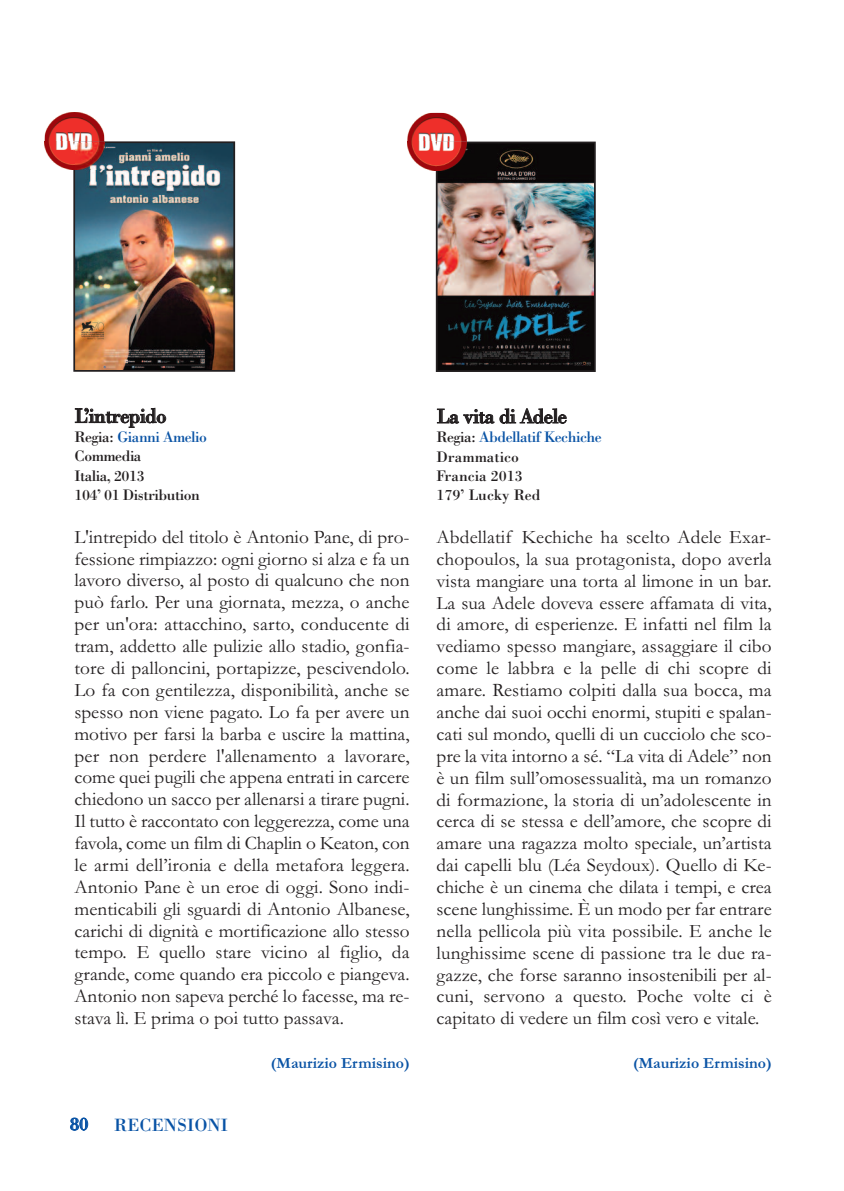
<style>
.page{position:relative;width:844px;height:1191px;background:#fff}
.page>*{position:absolute;margin:0;border:0;box-sizing:border-box;transform-origin:0 0}
.t1{font:21px "Bodoni BT";letter-spacing:-.03em;color:#231f20}
.t2{font:19.25px/21.9px "Garamond";color:#231f20;text-align:justify}
.t3{font:18.38px "Bodoni BT";color:#0953a5}
.t4{font:15.75px/19.2px "Bodoni BT";letter-spacing:-.01em;color:#231f20}
.t5{font:15.75px/19.2px "Bodoni BT";letter-spacing:-.03em;color:#231f20}
.t6{font:700 15.75px "Garamond";color:#0953a5}
.s1{color:#0953a5}
</style>
<div class="page">
<img style="left:76px;top:144px;width:156px;height:225px">
<div style="left:73px;top:141px;width:162px;height:231px;border:2px solid #231f20"></div>
<img style="left:45px;top:112px;width:59px;height:29px">
<img style="left:45px;top:141px;width:28px;height:29px">
<img style="left:73px;top:141px;width:31px;height:1px">
<svg style="left:73px;top:142px;width:31px;height:28px"></svg>
<img style="left:75px;top:143px;width:29px;height:27px">
<img style="left:438px;top:145px;width:154px;height:224px">
<div style="left:435px;top:142px;width:160px;height:230px;border:2px solid #231f20"></div>
<img style="left:407px;top:113px;width:60px;height:29px">
<img style="left:407px;top:142px;width:28px;height:29px">
<svg style="left:435px;top:142px;width:2px;height:29px"></svg>
<img style="left:437px;top:142px;width:30px;height:29px">
<p class="t1" style="left:75px;top:403px;width:93px">L’intrepido</p>
<p class="t5" style="left:74px;top:427px;width:134px">Regia: <span class="s1">Gianni Amelio<br></span>Commedia<br>Italia, 2013<br>104’ 01 Distribution</p>
<p class="t2" style="left:74px;top:525px;width:336px">L'intrepido del titolo è Antonio Pane, di pro&shy;fessione rimpiazzo: ogni giorno si alza e fa un lavoro diverso, al posto di qualcuno che non può farlo. Per una giornata, mezza, o anche per un'ora: attacchino, sarto, conducente di tram, addetto alle pulizie allo stadio, gonfia&shy;tore di palloncini, portapizze, pescivendolo.<br>Lo fa con gentilezza, disponibilità, anche se spesso non viene pagato. Lo fa per avere un motivo per farsi la barba e uscire la mattina, per non perdere l'allenamento a lavorare, come quei pugili che appena entrati in carcere chiedono un sacco per allenarsi a tirare pugni.<br>Il tutto è raccontato con leggerezza, come una favola, come un film di Chaplin o Keaton, con le armi dell’ironia e della metafora leggera.<br>Antonio Pane è un eroe di oggi. Sono indi&shy;menticabili gli sguardi di Antonio Albanese, carichi di dignità e mortificazione allo stesso tempo. E quello stare vicino al figlio, da grande, come quando era piccolo e piangeva.<br>Antonio non sapeva perché lo facesse, ma re&shy;stava lì. E prima o poi tutto passava.</p>
<p class="t6" style="left:271px;top:1053px;width:140px">(Maurizio Ermisino)</p>
<p class="t3" style="left:70px;top:1112px;width:20px">80</p>
<p class="t3" style="left:114px;top:1113px;width:115px">RECENSIONI</p>
<p class="t1" style="left:437px;top:403px;width:132px">La vita di Adele</p>
<p class="t4" style="left:436px;top:427px;width:167px">Regia: <span class="s1">Abdellatif Kechiche<br></span>Drammatico<br>Francia 2013<br>179’ Lucky Red</p>
<p class="t2" style="left:436px;top:525px;width:336px">Abdellatif Kechiche ha scelto Adele Exar&shy;chopoulos, la sua protagonista, dopo averla vista mangiare una torta al limone in un bar.<br>La sua Adele doveva essere affamata di vita, di amore, di esperienze. E infatti nel film la vediamo spesso mangiare, assaggiare il cibo come le labbra e la pelle di chi scopre di amare. Restiamo colpiti dalla sua bocca, ma anche dai suoi occhi enormi, stupiti e spalan&shy;cati sul mondo, quelli di un cucciolo che sco&shy;pre la vita intorno a sé. “La vita di Adele” non è un film sull’omosessualità, ma un romanzo di formazione, la storia di un’adolescente in cerca di se stessa e dell’amore, che scopre di amare una ragazza molto speciale, un’artista dai capelli blu (Léa Seydoux). Quello di Ke&shy;chiche è un cinema che dilata i tempi, e crea scene lunghissime. È un modo per far entrare nella pellicola più vita possibile. E anche le lunghissime scene di passione tra le due ra&shy;gazze, che forse saranno insostenibili per al&shy;cuni, servono a questo. Poche volte ci è capitato di vedere un film così vero e vitale.</p>
<p class="t6" style="left:633px;top:1053px;width:140px">(Maurizio Ermisino)</p>
</div>
